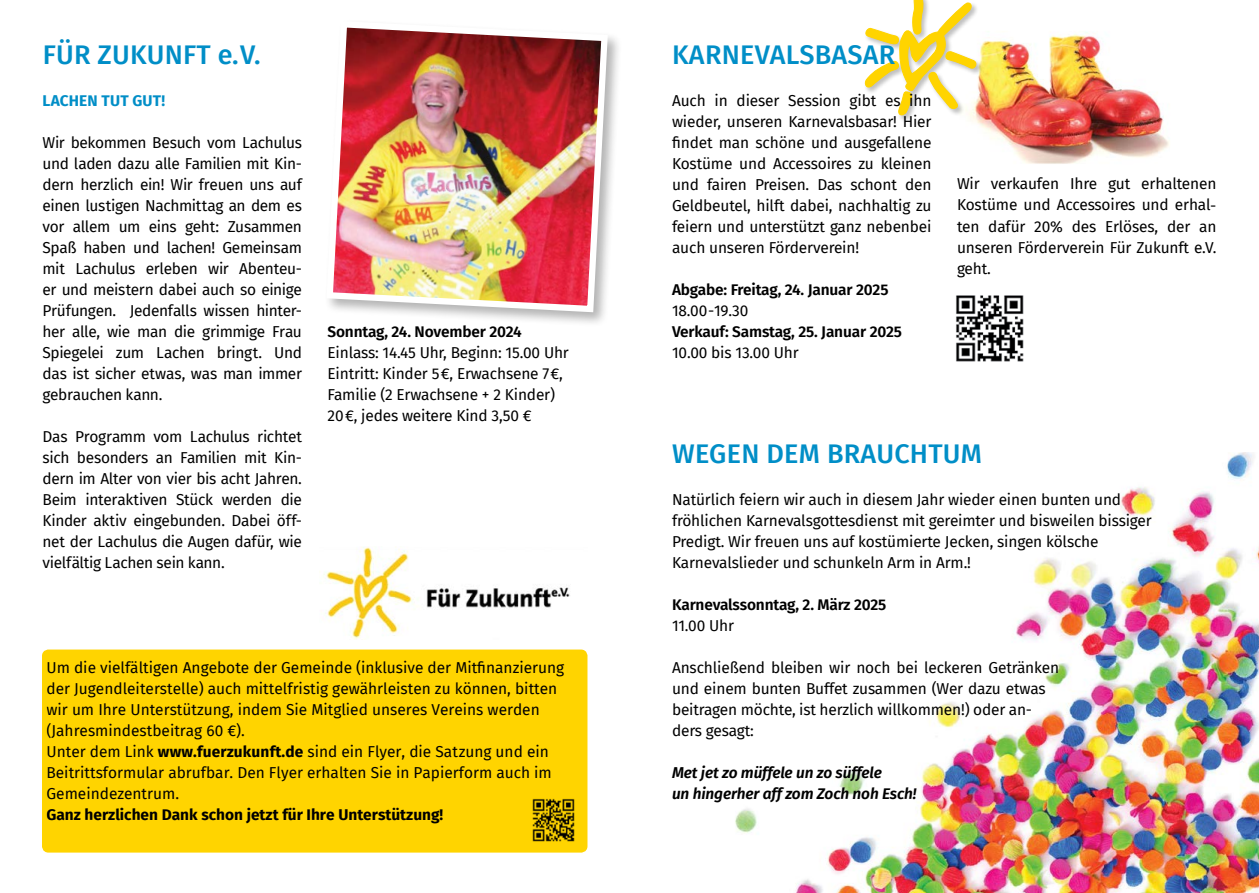
<style>
.page{position:relative;width:1259px;height:893px;background:#fff}
.page>*{position:absolute;margin:0;border:0;box-sizing:border-box;transform-origin:0 0}
.t1{font:500 27px "Fira Sans";letter-spacing:.01em;color:#008ec7}
.t2{font:15.45px/21px "Fira Sans";letter-spacing:-.01em;color:#000;text-align:justify}
.t3{font:600 15.45px "Fira Sans";letter-spacing:-.01em;color:#000}
.t4{font:italic 600 15.45px/21px "Fira Sans";letter-spacing:-.01em;color:#000}
.t5{font:700 15.45px "Fira Sans";color:#000}
.t6{font:700 15.45px "Fira Sans";letter-spacing:.01em;color:#008ec7}
.s1{font-weight:700}
</style>
<div class="page">
<img style="left:324px;top:547px;width:246px;height:93px">
<div style="left:44px;top:652px;width:541px;height:198px;background:#ffd400;border-radius:4px"></div>
<div style="left:42px;top:649px;width:545px;height:204px;border:4px solid #ffd400;border-radius:4px"></div>
<div style="left:324px;top:19px;width:298px;height:308px;background:#000;opacity:.3"></div>
<img style="left:324px;top:19px;width:287px;height:297px">
<img style="left:532px;top:798px;width:43px;height:44px">
<img style="left:977px;top:32px;width:192px;height:132px">
<div style="left:864px;top:0;width:119px;height:123px;background:#000;opacity:.25"></div>
<svg style="left:864px;top:0;width:112px;height:116px"></svg>
<img style="left:735px;top:453px;width:524px;height:440px">
<img style="left:956px;top:295px;width:68px;height:67px">
<h1 class="t1" style="left:43px;top:32px;width:220px">FÜR ZUKUNFT E.V.</h1>
<p class="t6" style="left:43px;top:87px;width:124px">Lachen tut gut!</p>
<p class="t2" style="left:43px;top:131px;width:261px">Wir bekommen Besuch vom Lachulus und laden dazu alle Familien mit Kin&shy;dern herzlich ein! Wir freuen uns auf einen lustigen Nachmittag an dem es vor allem um eins geht: Zusammen Spaß haben und lachen! Gemeinsam mit Lachulus erleben wir Abenteu&shy;er und meistern dabei auch so einige Prüfungen. Jedenfalls wissen hinter&shy;her alle, wie man die grimmige Frau Spiegelei zum Lachen bringt. Und das ist sicher etwas, was man immer gebrauchen kann.</p>
<p class="t2" style="left:43px;top:425px;width:261px">Das Programm vom Lachulus richtet sich besonders an Familien mit Kin&shy;dern im Alter von vier bis acht Jahren.<br>Beim interaktiven Stück werden die Kinder aktiv eingebunden. Dabei öff&shy;net der Lachulus die Augen dafür, wie vielfältig Lachen sein kann.</p>
<p class="t3" style="left:327px;top:318px;width:196px">Sonntag, 24. November 2024</p>
<p class="t2" style="left:327px;top:341px;width:243px;text-align:left">Einlass: 14.45 Uhr, Beginn: 15.00 Uhr Eintritt: Kinder 5€, Erwachsene 7€, Familie (2 Erwachsene + 2 Kinder)<br>20€, jedes weitere Kind 3,50 €</p>
<p class="t2" style="left:46px;top:656px;width:519px;text-align:left">Um die vielfältigen Angebote der Gemeinde (inklusive der Mitfinanzierung der Jugendleiterstelle) auch mittelfristig gewährleisten zu können, bitten wir um Ihre Unterstützung, indem Sie Mitglied unseres Vereins werden (Jahresmindestbeitrag 60 €).<br>Unter dem Link <span class="s1">www.fuerzukunft.de</span> sind ein Flyer, die Satzung und ein Beitrittsformular abrufbar. Den Flyer erhalten Sie in Papierform auch im Gemeindezentrum.</p>
<p class="t5" style="left:46px;top:801px;width:398px">Ganz herzlichen Dank schon jetzt für Ihre Unterstützung!</p>
<h1 class="t1" style="left:672px;top:32px;width:225px">KARNEVALSBASAR</h1>
<p class="t2" style="left:672px;top:89px;width:261px">Auch in dieser Session gibt es ihn wieder, unseren Karnevalsbasar! Hier findet man schöne und ausgefallene Kostüme und Accessoires zu kleinen und fairen Preisen. Das schont den Geldbeutel, hilft dabei, nachhaltig zu feiern und unterstützt ganz nebenbei auch unseren Förderverein!</p>
<p class="t3" style="left:672px;top:276px;width:218px">Abgabe: Freitag, 24. Januar 2025</p>
<p class="t2" style="left:672px;top:299px;width:78px">18.00-19.30</p>
<p class="t3" style="left:672px;top:318px;width:231px">Verkauf: Samstag, 25. Januar 2025</p>
<p class="t2" style="left:672px;top:341px;width:128px">10.00 bis 13.00 Uhr</p>
<p class="t2" style="left:957px;top:173px;width:261px">Wir verkaufen Ihre gut erhaltenen Kostüme und Accessoires und erhal&shy;ten dafür 20% des Erlöses, der an unseren Förderverein Für Zukunft e.V. geht.</p>
<h1 class="t1" style="left:672px;top:431px;width:309px">WEGEN DEM BRAUCHTUM</h1>
<p class="t2" style="left:672px;top:488px;width:481px;text-align:left">Natürlich feiern wir auch in diesem Jahr wieder einen bunten und fröhlichen Karnevalsgottesdienst mit gereimter und bisweilen bissiger Predigt. Wir freuen uns auf kostümierte Jecken, singen kölsche Karnevalslieder und schunkeln Arm in Arm.!</p>
<p class="t3" style="left:672px;top:591px;width:216px">Karnevalssonntag, 2. März 2025</p>
<p class="t2" style="left:672px;top:614px;width:64px">11.00 Uhr</p>
<p class="t2" style="left:672px;top:656px;width:388px;text-align:left">Anschließend bleiben wir noch bei leckeren Getränken und einem bunten Buffet zusammen (Wer dazu etwas beitragen möchte, ist herzlich willkommen!) oder an&shy;ders gesagt:</p>
<p class="t4" style="left:672px;top:761px;width:246px">Met jet zo müffele un zo süffele<br>un hingerher aff zom Zoch noh Esch!</p>
</div>
